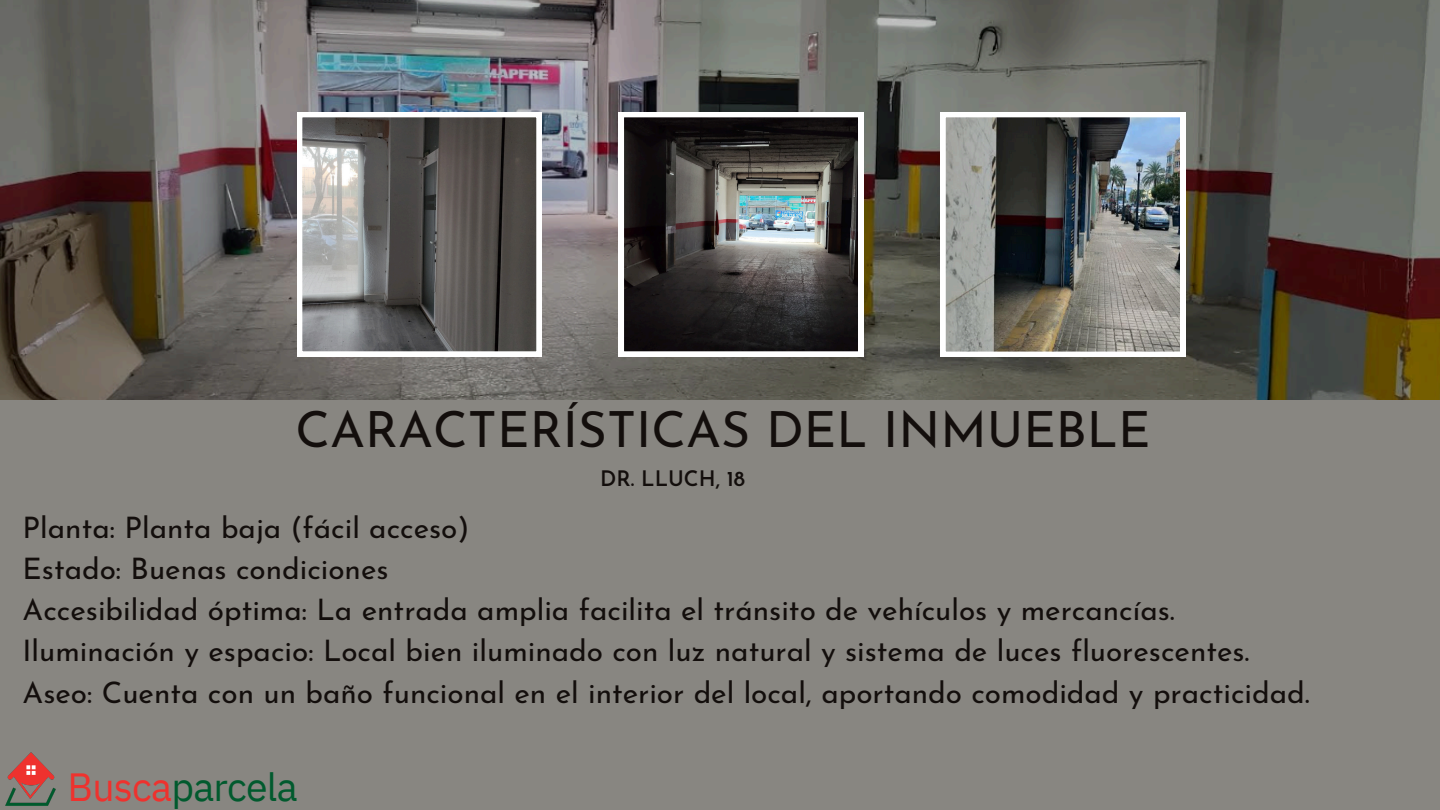
<style>
.page{position:relative;width:1440px;height:810px;background:#fff}
.page>*{position:absolute;margin:0;border:0;box-sizing:border-box;transform-origin:0 0}
.t1{font:50px "Josefin Sans";color:#130e0c}
.t2{font:39.3px "IBM Plex Sans";letter-spacing:-.02em;color:#015a2e}
.t3{font:29.7px/41.2px "Josefin Sans";color:#130e0c}
.t4{font:600 21.3px "Josefin Sans";color:#130e0c}
.s1{color:#ee322e}
</style>
<div class="page">
<img style="left:0;top:0;width:1440px;height:400px">
<svg style="left:297px;top:112px;width:245px;height:245px;background:#747271"></svg>
<svg style="left:619px;top:112px;width:244px;height:245px;background:#4e4d4c"></svg>
<img style="left:941px;top:112px;width:244px;height:245px">
<div style="left:0;top:400px;width:1440px;height:410px;background:#888681"></div>
<img style="left:5px;top:752px;width:51px;height:54px">
<p class="t1" style="left:296px;top:410px;width:857px">CARACTERÍSTICAS DEL INMUEBLE</p>
<h3 class="t4" style="left:600px;top:470px;width:147px">DR. LLUCH, 18</h3>
<h1 class="t3" style="left:23px;top:510px;width:1289px">Planta: Planta baja (fácil acceso)<br>Estado: Buenas condiciones<br>Accesibilidad óptima: La entrada amplia facilita el tránsito de vehículos y mercancías.<br>Iluminación y espacio: Local bien iluminado con luz natural y sistema de luces fluorescentes.<br>Aseo: Cuenta con un baño funcional en el interior del local, aportando comodidad y practicidad.</h1>
<p class="t2" style="left:68px;top:761px;width:232px"><span class="s1">Busca</span>parcela</p>
</div>
